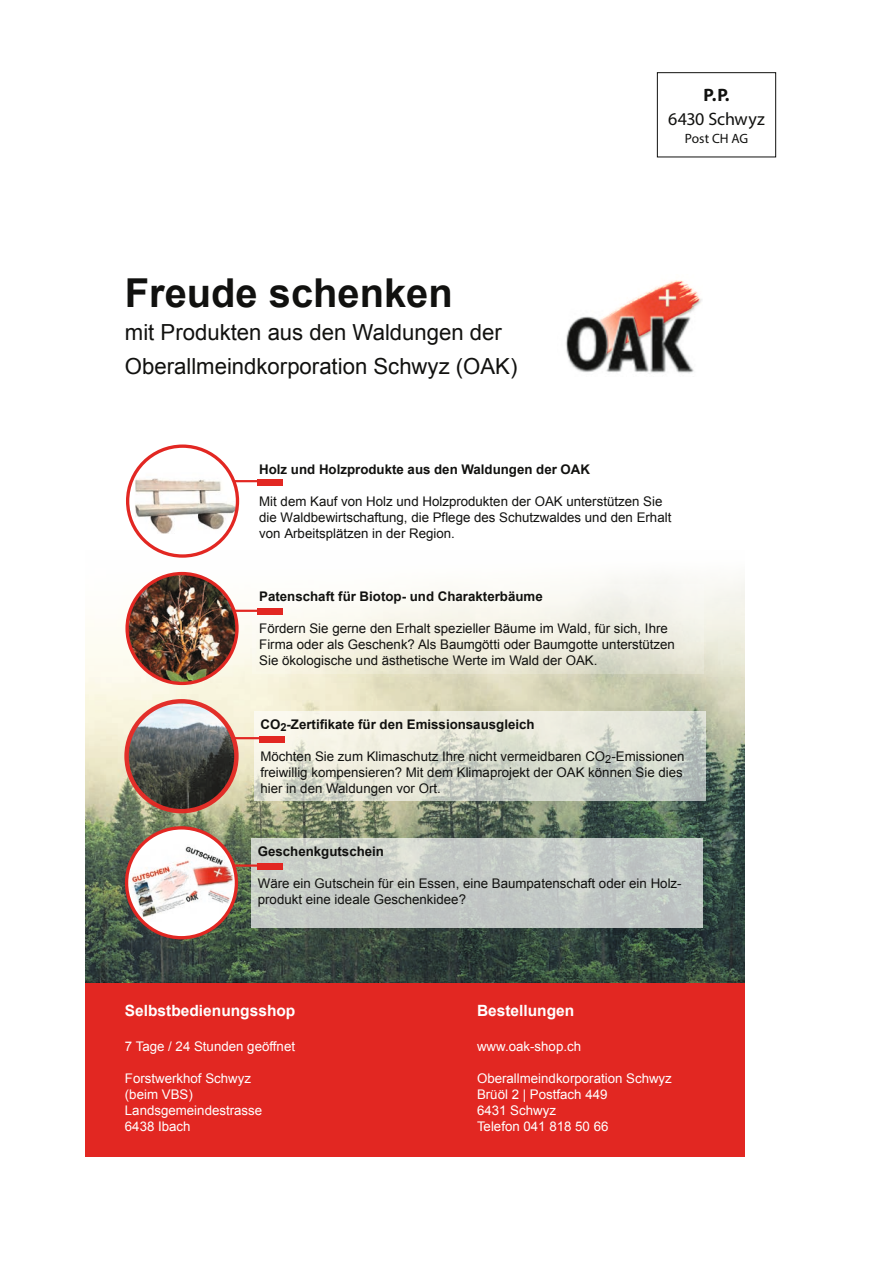
<style>
.page{position:relative;width:893px;height:1263px;background:#fff}
.page>*{position:absolute;margin:0;border:0;box-sizing:border-box;transform-origin:0 0}
.t1{font:700 39.9px "Arial";color:#11110f}
.t2{font:22.2px/33.2px "Arial";color:#11110f}
.Grundtext{font:18px "Myriad Pro";letter-spacing:-.005em;color:#11110f}
.Grundtext-2{font:700 18px "Myriad Pro";color:#11110f}
.t3{font:700 15.45px "Arial";color:#fff}
.Grundtext-3{font:13.5px "Myriad Pro";letter-spacing:-.005em;color:#11110f}
.t4{font:13.35px/15.9px "Arial";color:#11110f}
.t5{font:13.35px/15.9px "Arial";color:#fff}
.t6{font:700 13.35px "Arial";color:#11110f}
</style>
<div class="page">
<div style="left:657px;top:72px;width:119px;height:85px;border:1px solid #11110f"></div>
<div style="left:85px;top:982px;width:659px;height:175px;background:#e22722"></div>
<img style="left:85px;top:551px;width:659px;height:431px">
<img style="left:135px;top:473px;width:102px;height:61px">
<div style="left:126px;top:444px;width:113px;height:114px;border:3px solid #e22722;border-radius:50%"></div>
<img style="left:127px;top:573px;width:110px;height:110px;border-radius:55px">
<div style="left:125px;top:572px;width:114px;height:113px;border:3px solid #e22722;border-radius:50%"></div>
<img style="left:127px;top:701px;width:109px;height:110px;border-radius:55px">
<div style="left:124px;top:699px;width:115px;height:114px;border:4px solid #e22722;border-radius:50%"></div>
<div style="left:127px;top:828px;width:109px;height:110px;background:#fff;border-radius:50%"></div>
<img style="left:128px;top:845px;width:108px;height:76px">
<div style="left:125px;top:826px;width:113px;height:113px;border:3px solid #e22722;border-radius:50%"></div>
<svg style="left:253px;top:584px;width:451px;height:89px"></svg>
<svg style="left:254px;top:711px;width:451px;height:90px"></svg>
<svg style="left:251px;top:838px;width:452px;height:90px;fill:#c4c9c6"></svg>
<div style="left:258px;top:479px;width:25px;height:6px;background:#e22722"></div>
<hr style="left:234px;top:480px;width:24px;height:2px;background:#e22722">
<div style="left:258px;top:609px;width:25px;height:6px;background:#e22722"></div>
<hr style="left:234px;top:610px;width:24px;height:2px;background:#e22722">
<div style="left:259px;top:736px;width:25px;height:6px;background:#e22722"></div>
<hr style="left:234px;top:737px;width:26px;height:2px;background:#e22722">
<div style="left:258px;top:863px;width:25px;height:7px;background:#e22722"></div>
<hr style="left:234px;top:864px;width:24px;height:3px;background:#e22722">
<img style="left:566px;top:280px;width:136px;height:93px">
<p class="t1" style="left:125px;top:267px;width:329px">Freude schenken</p>
<p class="t2" style="left:125px;top:316px;width:394px">mit Produkten aus den Waldungen der<br>Oberallmeindkorporation Schwyz (OAK)</p>
<p class="Grundtext-2" style="left:703px;top:83px;width:28px">P. P.</p>
<p class="Grundtext" style="left:668px;top:107px;width:98px">6430 Schwyz</p>
<p class="Grundtext-3" style="left:685px;top:130px;width:65px">Post CH AG</p>
<p class="t6" style="left:259px;top:460px;width:332px">Holz und Holzprodukte aus den Waldungen der OAK</p>
<p class="t4" style="left:259px;top:493px;width:414px">Mit dem Kauf von Holz und Holzprodukten der OAK unterstützen Sie die Waldbewirtschaftung, die Pflege des Schutzwaldes und den Erhalt von Arbeitsplätzen in der Region.</p>
<p class="t6" style="left:259px;top:588px;width:285px">Patenschaft für Biotop- und Charakterbäume</p>
<p class="t4" style="left:259px;top:621px;width:417px">Fördern Sie gerne den Erhalt spezieller Bäume im Wald, für sich, Ihre<br>Firma oder als Geschenk? Als Baumgötti oder Baumgotte unterstützen<br>Sie ökologische und ästhetische Werte im Wald der OAK.</p>
<p class="t6" style="left:260px;top:715px;width:276px">CO<sub>2</sub>-Zertifikate für den Emissionsausgleich</p>
<p class="t4" style="left:260px;top:748px;width:426px">Möchten Sie zum Klimaschutz Ihre nicht vermeidbaren CO<sub>2</sub>-Emissionen freiwillig kompensieren? Mit dem Klimaprojekt der OAK können Sie dies hier in den Waldungen vor Ort.</p>
<p class="t6" style="left:258px;top:842px;width:128px">Geschenkgutschein</p>
<p class="t4" style="left:258px;top:875px;width:425px">Wäre ein Gutschein für ein Essen, eine Baumpatenschaft oder ein Holz&shy;produkt eine ideale Geschenkidee?</p>
<p class="t3" style="left:125px;top:1001px;width:172px">Selbstbedienungsshop</p>
<p class="t5" style="left:125px;top:1038px;width:172px">7 Tage / 24 Stunden geöffnet</p>
<p class="t5" style="left:125px;top:1070px;width:139px">Forstwerkhof Schwyz (beim VBS)<br>Landsgemeindestrasse<br>6438 Ibach</p>
<p class="t3" style="left:477px;top:1001px;width:99px">Bestellungen</p>
<p class="t5" style="left:477px;top:1038px;width:106px">www.oak-shop.ch</p>
<p class="t5" style="left:477px;top:1070px;width:196px">Oberallmeindkorporation Schwyz<br>Brüöl 2 | Postfach 449<br>6431 Schwyz<br>Telefon 041 818 50 66</p>
</div>
